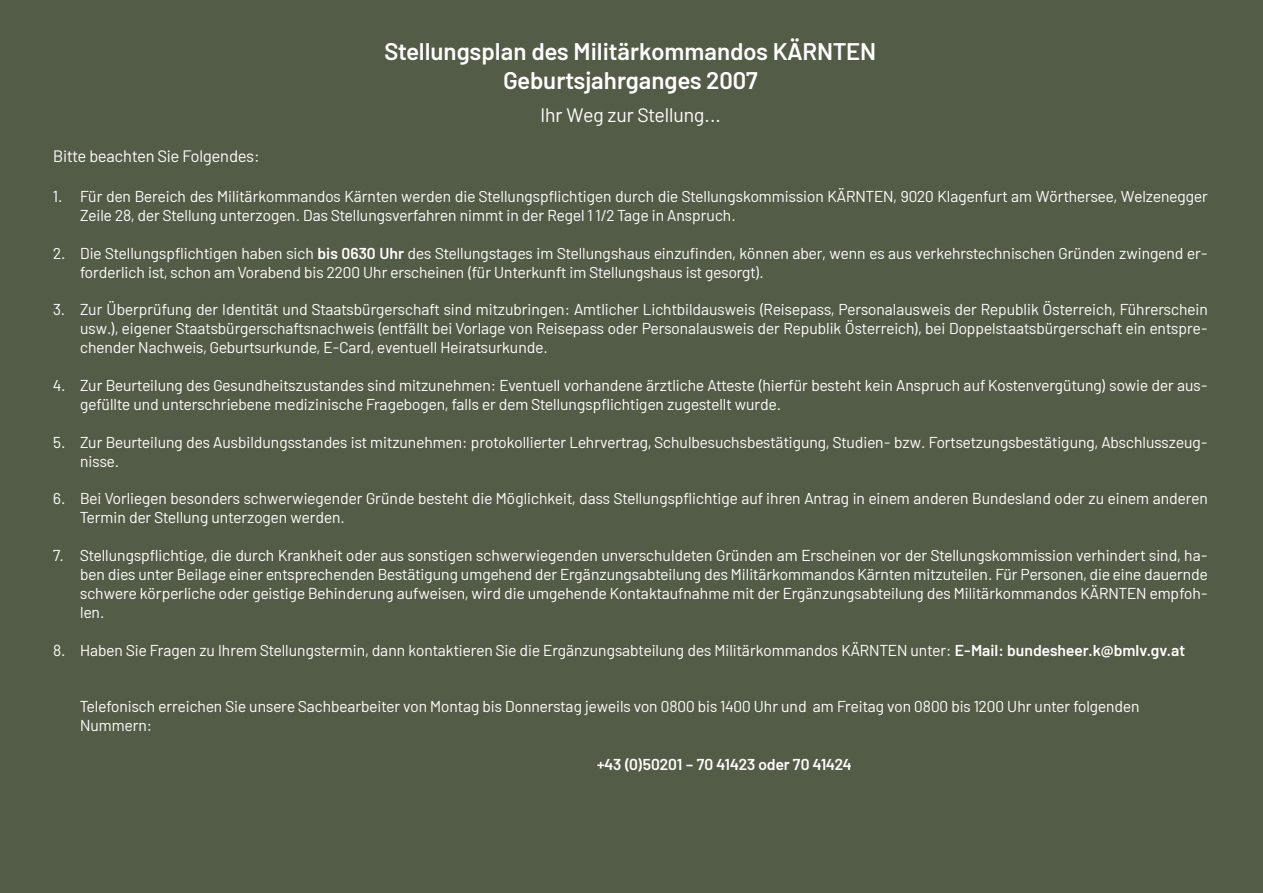
<style>
.page{position:relative;width:1263px;height:893px;background:#535c46}
.page>*{position:absolute;margin:0;border:0;box-sizing:border-box;transform-origin:0 0}
.t1{font:500 24px/28.8px "OEBH Text";color:#fff;text-align:center}
.t2{font:19.5px "OEBH Text";color:#fff}
.t3{font:16.5px "OEBH Text";color:#fff}
.t4{font:15.75px/18.9px "OEBH Text";color:#fff}
.t5{font:500 15.75px "OEBH Text";color:#fff}
.s1{font-weight:500}
</style>
<div class="page">
<h1 class="t1" style="left:385px;top:35px;width:493px">Stellungsplan des Militärkommandos KÄRNTEN<br>Geburtsjahrganges 2007</h1>
<p class="t2" style="left:540px;top:101px;width:182px">Ihr Weg zur Stellung...</p>
<p class="t3" style="left:53px;top:144px;width:208px">Bitte beachten Sie Folgendes:</p>
<p class="t4" style="left:80px;top:186px;width:1129px;text-indent:-27px">1. Für den Bereich des Militärkommandos Kärnten werden die Stellungspflichtigen durch die Stellungskommission KÄRNTEN, 9020 Klagenfurt am Wörthersee, Welzenegger<br>Zeile 28, der Stellung unterzogen. Das Stellungsverfahren nimmt in der Regel 1 1/2 Tage in Anspruch.</p>
<p class="t4" style="left:80px;top:242px;width:1129px;text-indent:-27px">2. Die Stellungspflichtigen haben sich <span class="s1">bis 0630 Uhr</span> des Stellungstages im Stellungshaus einzufinden, können aber, wenn es aus verkehrstechnischen Gründen zwingend er&shy;forderlich ist, schon am Vorabend bis 2200 Uhr erscheinen (für Unterkunft im Stellungshaus ist gesorgt).</p>
<p class="t4" style="left:80px;top:299px;width:1129px;text-align:justify;text-indent:-27px">3. Zur Überprüfung der Identität und Staatsbürgerschaft sind mitzubringen: Amtlicher Lichtbildausweis (Reisepass, Personalausweis der Republik Österreich, Führerschein usw.), eigener Staatsbürgerschaftsnachweis (entfällt bei Vorlage von Reisepass oder Personalausweis der Republik Österreich), bei Doppelstaatsbürgerschaft ein entspre&shy;chender Nachweis, Geburtsurkunde, E-Card, eventuell Heiratsurkunde.</p>
<p class="t4" style="left:80px;top:375px;width:1129px;text-indent:-27px">4. Zur Beurteilung des Gesundheitszustandes sind mitzunehmen: Eventuell vorhandene ärztliche Atteste (hierfür besteht kein Anspruch auf Kostenvergütung) sowie der aus&shy;gefüllte und unterschriebene medizinische Fragebogen, falls er dem Stellungspflichtigen zugestellt wurde.</p>
<p class="t4" style="left:80px;top:431px;width:1129px;text-indent:-27px">5. Zur Beurteilung des Ausbildungsstandes ist mitzunehmen: protokollierter Lehrvertrag, Schulbesuchsbestätigung, Studien- bzw. Fortsetzungsbestätigung, Abschlusszeug&shy;nisse.</p>
<p class="t4" style="left:80px;top:488px;width:1129px;text-indent:-27px">6. Bei Vorliegen besonders schwerwiegender Gründe besteht die Möglichkeit, dass Stellungspflichtige auf ihren Antrag in einem anderen Bundesland oder zu einem anderen<br>Termin der Stellung unterzogen werden.</p>
<p class="t4" style="left:80px;top:545px;width:1129px;text-align:justify;text-indent:-27px">7. Stellungspflichtige, die durch Krankheit oder aus sonstigen schwerwiegenden unverschuldeten Gründen am Erscheinen vor der Stellungskommission verhindert sind, ha&shy;ben dies unter Beilage einer entsprechenden Bestätigung umgehend der Ergänzungsabteilung des Militärkommandos Kärnten mitzuteilen. Für Personen, die eine dauernde schwere körperliche oder geistige Behinderung aufweisen, wird die umgehende Kontaktaufnahme mit der Ergänzungsabteilung des Militärkommandos KÄRNTEN empfoh&shy;len.</p>
<p class="t4" style="left:53px;top:639px;width:1133px">8. Haben Sie Fragen zu Ihrem Stellungstermin, dann kontaktieren Sie die Ergänzungsabteilung des Militärkommandos KÄRNTEN unter: <span class="s1">E-Mail: bundesheer.k@bmlv.gv.at</span></p>
<p class="t4" style="left:80px;top:696px;width:1061px">Telefonisch erreichen Sie unsere Sachbearbeiter von Montag bis Donnerstag jeweils von 0800 bis 1400 Uhr und am Freitag von 0800 bis 1200 Uhr unter folgenden<br>Nummern:</p>
<p class="t5" style="left:597px;top:753px;width:256px">+43 (0)50201 – 70 41423 oder 70 41424</p>
</div>
